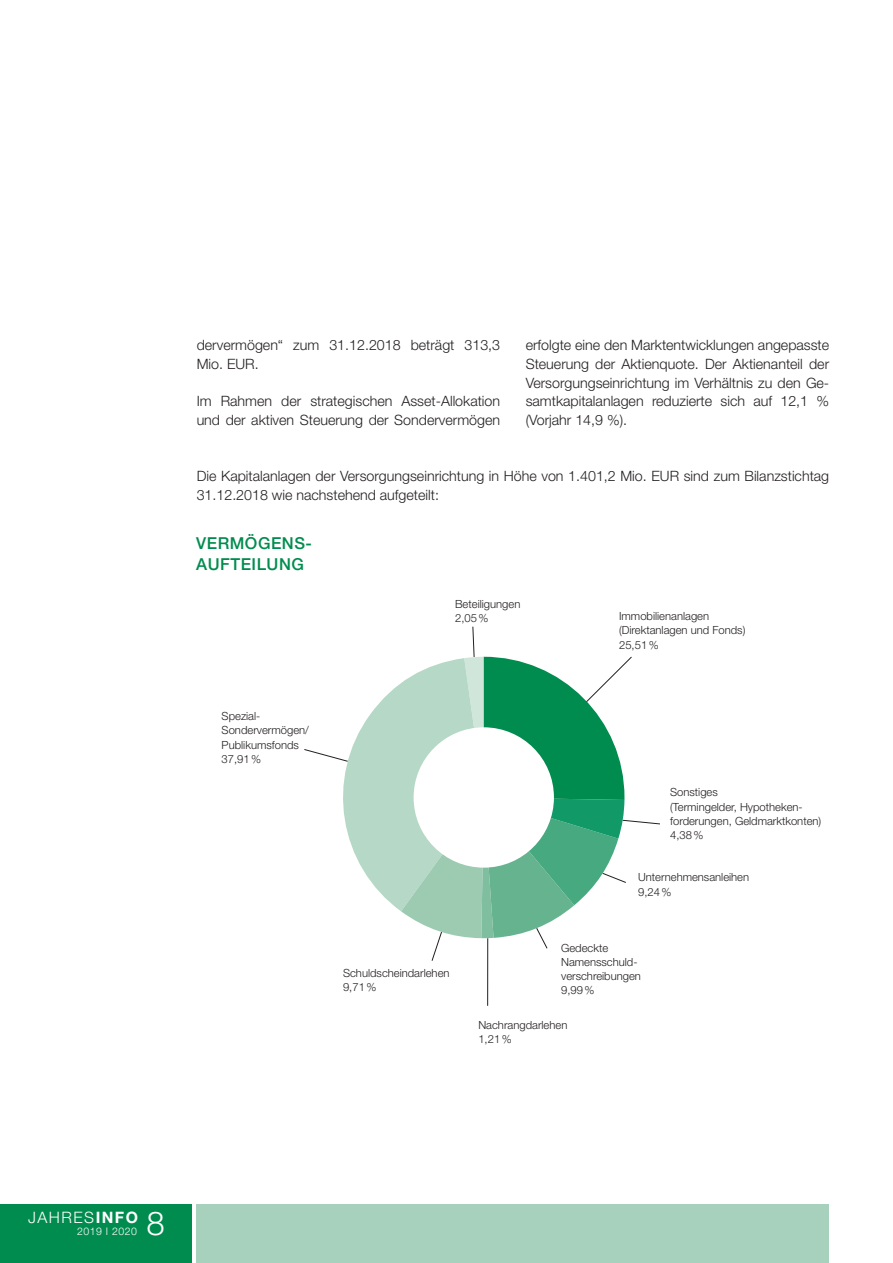
<style>
.page{position:relative;width:893px;height:1263px;background:#fff}
.page>*{position:absolute;margin:0;border:0;box-sizing:border-box;transform-origin:0 0}
.t1{font:300 33px "Helvetica Neue LT Std";color:#fff}
.t2{font:500 16.5px/21px "Helvetica Neue LT Std";letter-spacing:.03em;color:#008c4e}
.t3{font:300 15.75px "Helvetica Neue LT Std";letter-spacing:.095em;color:#fff}
.t4{font:300 14.25px/18.8px "Helvetica Neue LT Std";color:#231f20}
.t5{font:300 11.25px/14.2px "Helvetica Neue LT Std";color:#231f20}
.t6{font:300 10.5px "Helvetica Neue LT Std";letter-spacing:.05em;color:#fff}
.s1{font-weight:700}
</style>
<div class="page">
<div style="left:0;top:1204px;width:191px;height:59px;background:#008c4e"></div>
<div style="left:197px;top:1204px;width:632px;height:59px;background:#a8d1bd"></div>
<hr style="left:487px;top:938px;width:1px;height:68px;background:#231f20">
<svg style="left:304px;top:626px;width:356px;height:336px"></svg>
<div style="left:414px;top:727px;width:140px;height:141px;background:#fff;border-radius:50%"></div>
<p class="t4" style="left:197px;top:335px;width:305px">dervermögen“ zum 31.12.2018 beträgt 313,3<br>Mio. EUR.</p>
<p class="t4" style="left:197px;top:392px;width:305px">Im Rahmen der strategischen Asset-Allokation und der aktiven Steuerung der Sondervermögen</p>
<p class="t4" style="left:526px;top:335px;width:305px;text-align:justify">erfolgte eine den Marktentwicklungen angepasste Steuerung der Aktienquote. Der Aktienanteil der Versorgungseinrichtung im Verhältnis zu den Ge&shy;samtkapitalanlagen reduzierte sich auf 12,1 % (Vorjahr 14,9 %).</p>
<p class="t4" style="left:197px;top:467px;width:634px">Die Kapitalanlagen der Versorgungseinrichtung in Höhe von 1.401,2 Mio. EUR sind zum Bilanzstichtag<br>31.12.2018 wie nachstehend aufgeteilt:</p>
<p class="t2" style="left:196px;top:533px;width:117px">VERMÖGENS-<br>AUFTEILUNG</p>
<p class="t5" style="left:222px;top:709px;width:89px">Spezial-<br>Sondervermögen/<br>Publikumsfonds<br>37,91%</p>
<p class="t5" style="left:455px;top:596px;width:67px">Beteiligungen<br>2,05%</p>
<p class="t5" style="left:619px;top:609px;width:128px">Immobilienanlagen (Direktanlagen und Fonds)<br>25,51%</p>
<p class="t5" style="left:670px;top:785px;width:153px">Sonstiges<br>(Termingelder, Hypotheken&shy;forderungen, Geldmarktkonten)<br>4,38%</p>
<p class="t5" style="left:638px;top:870px;width:113px">Unternehmensanleihen<br>9,24%</p>
<p class="t5" style="left:343px;top:966px;width:108px">Schuldscheindarlehen<br>9,71%</p>
<p class="t5" style="left:561px;top:940px;width:81px">Gedeckte<br>Namensschuld&shy;verschreibungen<br>9,99%</p>
<p class="t5" style="left:478px;top:1018px;width:90px">Nachrangdarlehen<br>1,21%</p>
<p class="t3" style="left:28px;top:1208px;width:112px">JAHRES<span class="s1">INFO</span></p>
<p class="t6" style="left:77px;top:1225px;width:62px">2019 I 2020</p>
<h1 class="t1" style="left:146px;top:1203px;width:20px">8</h1>
</div>
